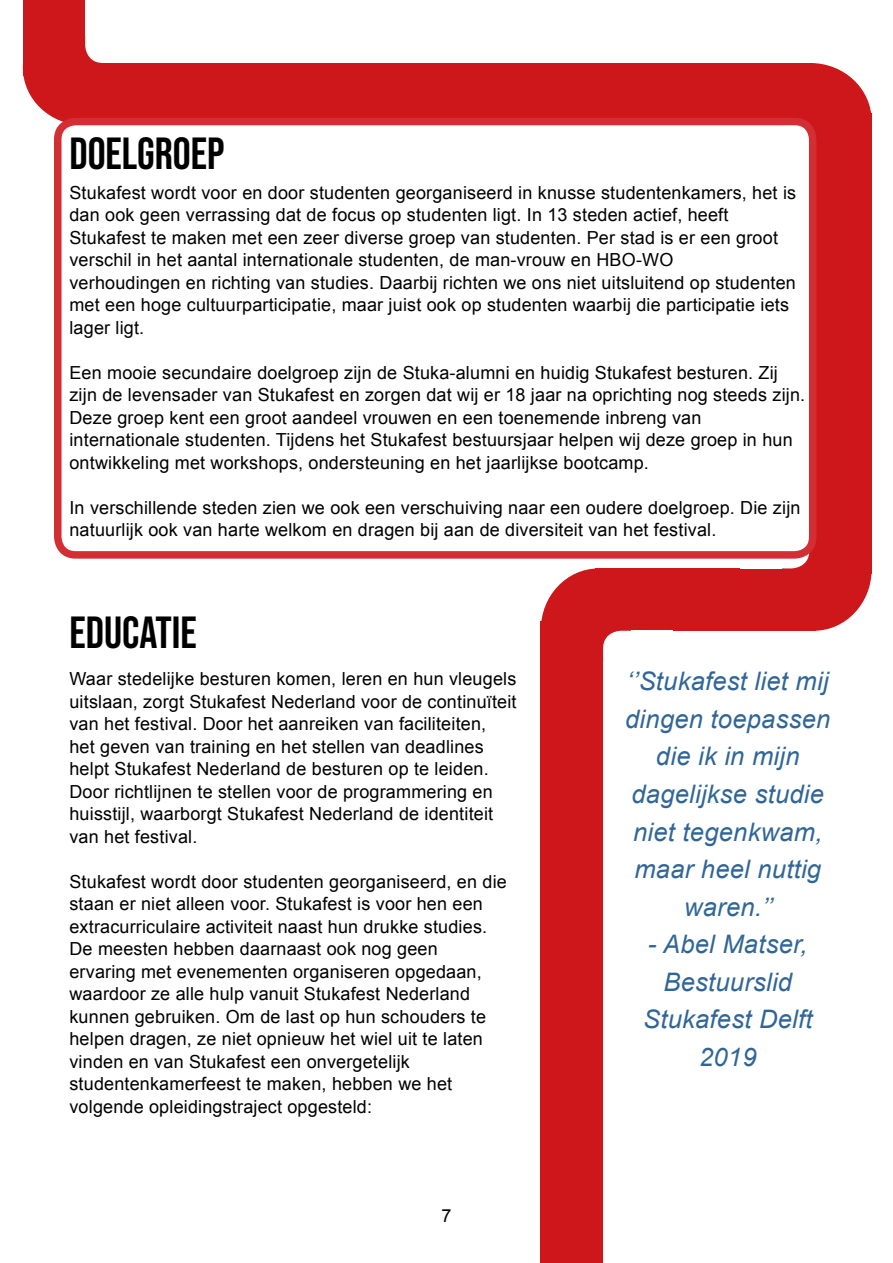
<style>
.page{position:relative;width:893px;height:1263px;background:#fff}
.page>*{position:absolute;margin:0;border:0;box-sizing:border-box;transform-origin:0 0}
.t1{font:45px "Bebas Neue";color:#000}
.t2{font:italic 25.5px/37.5px "Arial";letter-spacing:.01em;color:#306697;text-align:center}
.t3{font:18px/22.5px "Arial";letter-spacing:.01em;color:#000}
</style>
<div class="page">
<div style="left:23px;top:0;width:62px;height:75px;background:#cd171a"></div>
<div style="left:85px;top:63px;width:723px;height:62px;background:#cd171a"></div>
<div style="left:809px;top:114px;width:63px;height:460px;background:#cd171a"></div>
<div style="left:595px;top:568px;width:221px;height:63px;background:#cd171a"></div>
<div style="left:541px;top:622px;width:62px;height:641px;background:#cd171a"></div>
<div style="left:23px;top:10px;width:123px;height:115px;background:#cd171a;border-radius:50%"></div>
<div style="left:85px;top:9px;width:62px;height:54px;background:#fff;border-radius:18px"></div>
<div style="left:85px;top:0;width:17px;height:35px;background:#fff"></div>
<div style="left:116px;top:46px;width:42px;height:17px;background:#fff"></div>
<div style="left:749px;top:63px;width:123px;height:115px;background:#cd171a;border-radius:50%"></div>
<div style="left:756px;top:508px;width:116px;height:123px;background:#cd171a;border-radius:50%"></div>
<div style="left:755px;top:506px;width:54px;height:62px;background:#fff;border-radius:18px"></div>
<div style="left:740px;top:551px;width:41px;height:17px;background:#fff"></div>
<div style="left:541px;top:568px;width:115px;height:123px;background:#cd171a;border-radius:50%"></div>
<div style="left:603px;top:631px;width:54px;height:62px;background:#fff;border-radius:18px"></div>
<div style="left:631px;top:631px;width:42px;height:17px;background:#fff"></div>
<div style="left:603px;top:662px;width:17px;height:41px;background:#fff"></div>
<div style="left:58px;top:122px;width:755px;height:433px;background:#fff;border-radius:18px"></div>
<div style="left:54px;top:118px;width:762px;height:441px;border:8px solid #d42e35;border-radius:18px"></div>
<h1 class="t1" style="left:69px;top:127px;width:156px">DOELGROEP</h1>
<p class="t3" style="left:69px;top:181px;width:728px">Stukafest wordt voor en door studenten georganiseerd in knusse studentenkamers, het is dan ook geen verrassing dat de focus op studenten ligt. In 13 steden actief, heeft Stukafest te maken met een zeer diverse groep van studenten. Per stad is er een groot verschil in het aantal internationale studenten, de man-vrouw en HBO-WO<br>verhoudingen en richting van studies. Daarbij richten we ons niet uitsluitend op studenten met een hoge cultuurparticipatie, maar juist ook op studenten waarbij die participatie iets lager ligt.</p>
<p class="t3" style="left:69px;top:361px;width:737px">Een mooie secundaire doelgroep zijn de Stuka-alumni en huidig Stukafest besturen. Zij zijn de levensader van Stukafest en zorgen dat wij er 18 jaar na oprichting nog steeds zijn.<br>Deze groep kent een groot aandeel vrouwen en een toenemende inbreng van internationale studenten. Tijdens het Stukafest bestuursjaar helpen wij deze groep in hun ontwikkeling met workshops, ondersteuning en het jaarlijkse bootcamp.</p>
<p class="t3" style="left:69px;top:496px;width:732px">In verschillende steden zien we ook een verschuiving naar een oudere doelgroep. Die zijn natuurlijk ook van harte welkom en dragen bij aan de diversiteit van het festival.</p>
<h1 class="t1" style="left:69px;top:607px;width:129px">EDUCATIE</h1>
<p class="t3" style="left:69px;top:668px;width:449px">Waar stedelijke besturen komen, leren en hun vleugels uitslaan, zorgt Stukafest Nederland voor de continuïteit van het festival. Door het aanreiken van faciliteiten,<br>het geven van training en het stellen van deadlines helpt Stukafest Nederland de besturen op te leiden.<br>Door richtlijnen te stellen voor de programmering en huisstijl, waarborgt Stukafest Nederland de identiteit van het festival.</p>
<p class="t3" style="left:69px;top:870px;width:439px">Stukafest wordt door studenten georganiseerd, en die staan er niet alleen voor. Stukafest is voor hen een extracurriculaire activiteit naast hun drukke studies.<br>De meesten hebben daarnaast ook nog geen ervaring met evenementen organiseren opgedaan, waardoor ze alle hulp vanuit Stukafest Nederland kunnen gebruiken. Om de last op hun schouders te helpen dragen, ze niet opnieuw het wiel uit te laten vinden en van Stukafest een onvergetelijk studentenkamerfeest te maken, hebben we het volgende opleidingstraject opgesteld:</p>
<p class="t3" style="left:441px;top:1205px;width:12px">7</p>
<h2 class="t2" style="left:625px;top:663px;width:207px">‘’Stukafest liet mij dingen toepassen die ik in mijn dagelijkse studie niet tegenkwam, maar heel nuttig waren.’’</h2>
<h2 class="t2" style="left:643px;top:926px;width:171px">- Abel Matser,<br>Bestuurslid<br>Stukafest Delft<br>2019</h2>
</div>
